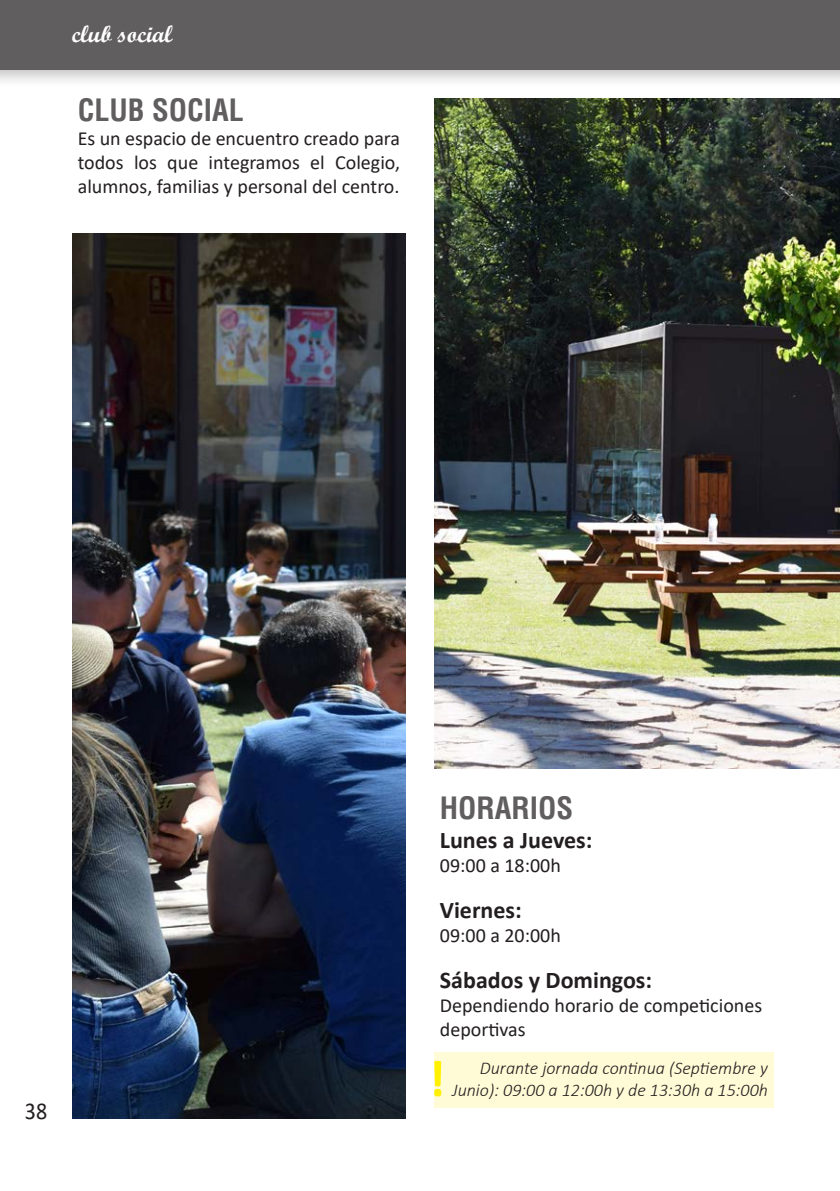
<style>
.page{position:relative;width:840px;height:1191px;background:#fff}
.page>*{position:absolute;margin:0;border:0;box-sizing:border-box;transform-origin:0 0}
.notas{font:700 52px "Calibri";color:#fff101}
.título_actividad{font:700 condensed 30px "Helvetica";color:#605e5f}
.t1{font:24.2px "Calibri";color:#231f20;scale:.91 1}
.título_básico{font:700 24px "Calibri";color:#231f20}
.t2{font:24px "Script MT Bold";color:#fff}
.Básico_sobre_blanco{font:20px/24px "Calibri";color:#231f20;text-align:justify}
.notas-2{font:italic 300 18px/21.6px "Calibri";color:#231f20;text-align:right}
</style>
<div class="page">
<div style="left:0;top:0;width:839px;height:88px;background:#231f20;opacity:.25"></div>
<div style="left:0;top:0;width:839px;height:70px;background:#605e5f"></div>
<div style="left:434px;top:1051px;width:339px;height:56px;background:#fffbd6"></div>
<img style="left:434px;top:98px;width:405px;height:670px">
<img style="left:72px;top:233px;width:333px;height:886px">
<p class="t2" style="left:72px;top:19px;width:102px">club social</p>
<p class="título_actividad" style="left:78px;top:91px;width:167px">CLUB SOCIAL</p>
<p class="Básico_sobre_blanco" style="left:78px;top:126px;width:324px">Es un espacio de encuentro creado para todos los que integramos el Colegio, alumnos, familias y personal del centro.</p>
<p class="t1" style="left:25px;top:1094px;width:26px">38</p>
<p class="título_actividad" style="left:439px;top:789px;width:135px">HORARIOS</p>
<p class="título_básico" style="left:439px;top:823px;width:154px">Lunes a Jueves:</p>
<p class="Básico_sobre_blanco" style="left:439px;top:853px;width:122px">09:00 a 18:00h</p>
<p class="título_básico" style="left:439px;top:893px;width:83px">Viernes:</p>
<p class="Básico_sobre_blanco" style="left:439px;top:923px;width:122px">09:00 a 20:00h</p>
<p class="título_básico" style="left:439px;top:963px;width:214px">Sábados y Domingos:</p>
<p class="Básico_sobre_blanco" style="left:439px;top:992px;width:323px">Dependiendo horario de competiciones deportivas</p>
<p class="notas" style="left:428px;top:1042px;width:18px">!</p>
<p class="notas-2" style="left:452px;top:1057px;width:317px">Durante jornada continua (Septiembre y<br>Junio): 09:00 a 12:00h y de 13:30h a 15:00h</p>
</div>
